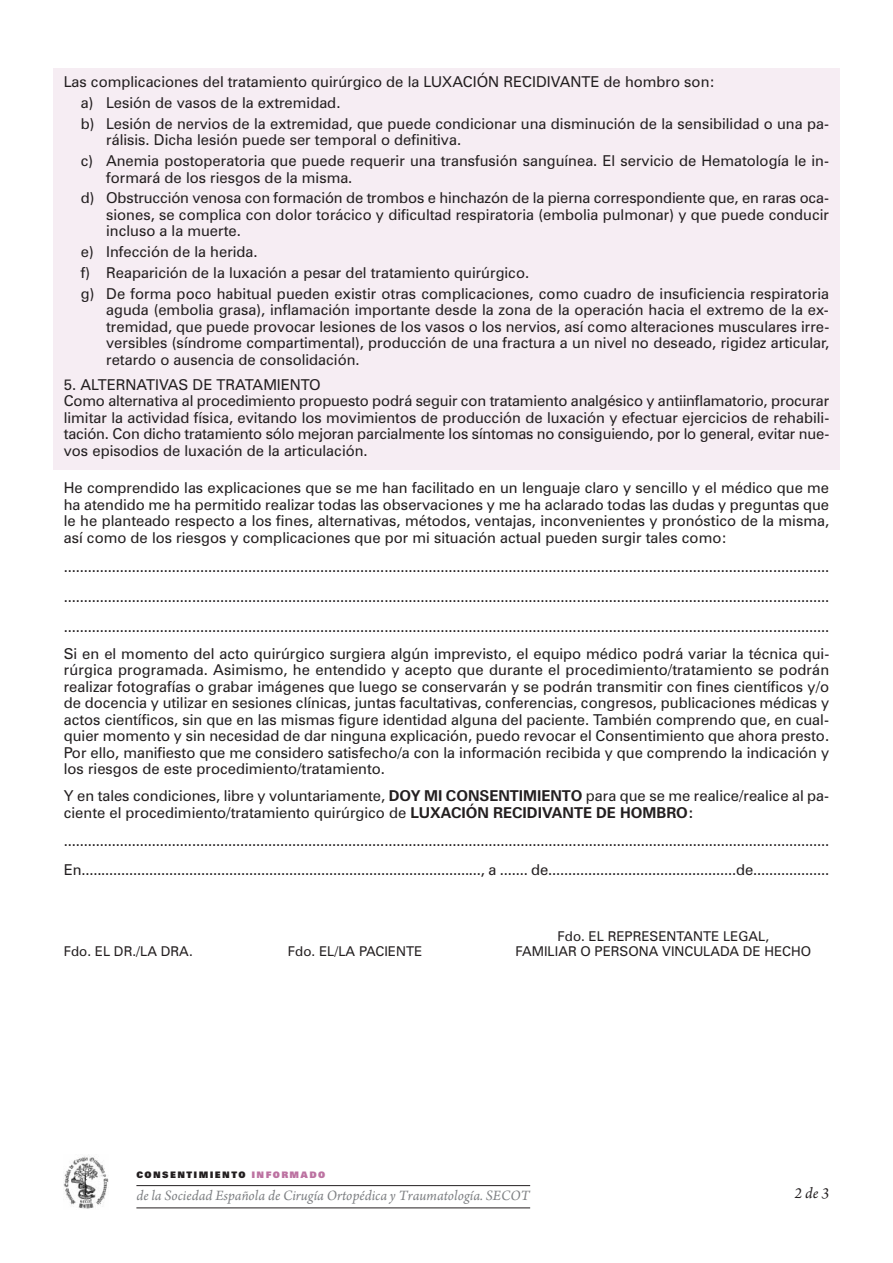
<style>
.page{position:relative;width:893px;height:1263px;background:#fff}
.page>*{position:absolute;margin:0;border:0;box-sizing:border-box;transform-origin:0 0}
.t1{font:italic 16.2px "Arno Pro";color:#231f20}
.t2{font:15px/16.5px "Zurich BT";color:#231f20}
.t3{font:italic 15px "Arno Pro";color:#7e8083}
.t4{font:13.5px "Zurich BT";color:#231f20}
.t5{font:900 9px "Zurich BT";letter-spacing:.15em;color:#231f20}
.s1{font-weight:700}
.s2{color:#bc72a1}
</style>
<div class="page">
<div style="left:53px;top:68px;width:787px;height:401px;background:#f6edf3"></div>
<hr style="left:136px;top:1185px;width:394px;height:1px;background:#231f20">
<hr style="left:136px;top:1207px;width:394px;height:1px;background:#231f20">
<img style="left:64px;top:1156px;width:44px;height:53px">
<p class="t2" style="left:81px;top:73px;width:750px;line-height:20.7px;text-indent:-17px">Las complicaciones del tratamiento quirúrgico de la LUXACIÓN RECIDIVANTE de hombro son:<br>a) Lesión de vasos de la extremidad.<br>b) Lesión de nervios de la extremidad, que puede condicionar una disminución de la sensibilidad o una pa-</p>
<p class="t2" style="left:81px;top:131px;width:750px;line-height:20.7px;text-indent:25px">rálisis. Dicha lesión puede ser temporal o definitiva.<br>c) Anemia postoperatoria que puede requerir una transfusión sanguínea. El servicio de Hematología le in-</p>
<p class="t2" style="left:81px;top:168px;width:750px;line-height:20.7px;text-indent:25px">formará de los riesgos de la misma.<br>d) Obstrucción venosa con formación de trombos e hinchazón de la pierna correspondiente que, en raras oca-</p>
<p class="t2" style="left:106px;top:208px;width:724px">siones, se complica con dolor torácico y dificultad respiratoria (embolia pulmonar) y que puede conducir incluso a la muerte.</p>
<p class="t2" style="left:81px;top:243px;width:750px;line-height:20.7px">e) Infección de la herida.<br>f) Reaparición de la luxación a pesar del tratamiento quirúrgico.<br>g) De forma poco habitual pueden existir otras complicaciones, como cuadro de insuficiencia respiratoria</p>
<p class="t2" style="left:106px;top:303px;width:725px;text-align:justify">aguda (embolia grasa), inflamación importante desde la zona de la operación hacia el extremo de la ex&shy;tremidad, que puede provocar lesiones de los vasos o los nervios, así como alteraciones musculares irre&shy;versibles (síndrome compartimental), producción de una fractura a un nivel no deseado, rigidez articular, retardo o ausencia de consolidación.</p>
<p class="t2" style="left:64px;top:377px;width:767px">5. ALTERNATIVAS DE TRATAMIENTO<br>Como alternativa al procedimiento propuesto podrá seguir con tratamiento analgésico y antiinflamatorio, procurar limitar la actividad física, evitando los movimientos de producción de luxación y efectuar ejercicios de rehabili&shy;tación. Con dicho tratamiento sólo mejoran parcialmente los síntomas no consiguiendo, por lo general, evitar nue&shy;vos episodios de luxación de la articulación.</p>
<p class="t2" style="left:64px;top:481px;width:767px;text-align:justify">He comprendido las explicaciones que se me han facilitado en un lenguaje claro y sencillo y el médico que me ha atendido me ha permitido realizar todas las observaciones y me ha aclarado todas las dudas y preguntas que le he planteado respecto a los fines, alternativas, métodos, ventajas, inconvenientes y pronóstico de la misma, así como de los riesgos y complicaciones que por mi situación actual pueden surgir tales como:</p>
<p class="t2" style="left:64px;top:553px;width:767px;line-height:30px;text-align:justify">............................................................................................................................................................................................... ............................................................................................................................................................................................... ...............................................................................................................................................................................................</p>
<p class="t2" style="left:64px;top:646px;width:767px;text-align:justify">Si en el momento del acto quirúrgico surgiera algún imprevisto, el equipo médico podrá variar la técnica qui&shy;rúrgica programada. Asimismo, he entendido y acepto que durante el procedimiento/tratamiento se podrán rea lizar fotografías o grabar imágenes que luego se conservarán y se podrán transmitir con fines científicos y/o de docencia y utilizar en sesiones clínicas, juntas facultativas, conferencias, congresos, publicaciones médicas y actos científicos, sin que en las mismas figure identidad alguna del paciente. También comprendo que, en cual&shy;quier momento y sin necesidad de dar ninguna explicación, puedo revocar el Consentimiento que ahora presto.<br>Por ello, manifiesto que me considero satisfecho/a con la información recibida y que comprendo la indicación y los riesgos de este procedimiento/tratamiento.</p>
<p class="t2" style="left:64px;top:789px;width:767px">Y en tales condiciones, libre y voluntariamente, <span class="s1">DOY MI CONSENTIMIENTO</span> para que se me realice/realice al pa&shy;ciente el procedimiento/tratamiento quirúrgico de <span class="s1">LUXACIÓN RECIDIVANTE DE HOMBRO:</span></p>
<p class="t2" style="left:64px;top:828px;width:767px;line-height:28.7px">...............................................................................................................................................................................................<br>En...................................................................................................., a ....... de...............................................de...................</p>
<p class="t4" style="left:557px;top:932px;width:213px">Fdo. EL REPRESENTANTE LEGAL,</p>
<p class="t4" style="left:64px;top:947px;width:131px">Fdo. EL DR./LA DRA.</p>
<p class="t4" style="left:288px;top:947px;width:136px">Fdo. EL/LA PACIENTE</p>
<p class="t4" style="left:515px;top:947px;width:297px">FAMILIAR O PERSONA VINCULADA DE HECHO</p>
<p class="t5" style="left:136px;top:1171px;width:190px">CONSENTIMIENTO <span class="s2">INFORMADO</span></p>
<p class="t3" style="left:136px;top:1189px;width:395px">de la Sociedad Española de Cirugía Ortopédica y Traumatología. SECOT</p>
<p class="t1" style="left:794px;top:1187px;width:36px">2 de 3</p>
</div>
